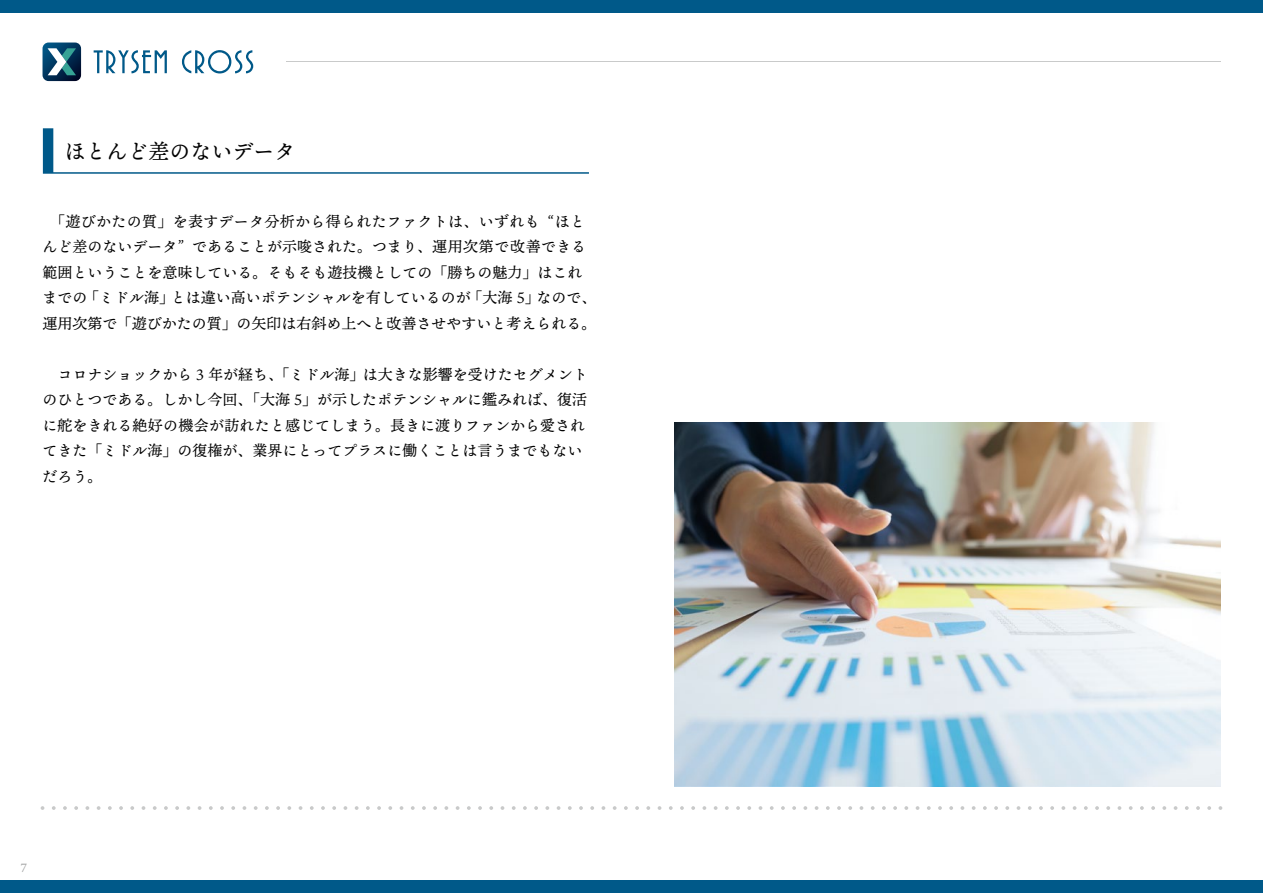
<style>
.page{position:relative;width:1263px;height:893px;background:#fff}
.page>*{position:absolute;margin:0;border:0;box-sizing:border-box;transform-origin:0 0}
.t1{font:21px "Ten Mincho Text";color:#000}
.t2{font:15px/25.5px "Ten Mincho Text";color:#000}
.t3{font:12px "Ten Mincho Text";color:#9fa0a0}
</style>
<div class="page">
<div style="left:0;top:0;width:1263px;height:13px;background:#005989"></div>
<div style="left:0;top:880px;width:1263px;height:13px;background:#005989"></div>
<svg style="left:94px;top:50px;width:73px;height:23px"></svg>
<svg style="left:182px;top:50px;width:71px;height:23px"></svg>
<svg style="left:43px;top:43px;width:38px;height:38px"></svg>
<svg style="left:41px;top:806px;width:3px;height:4px"></svg>
<svg style="left:52px;top:806px;width:1159px;height:4px"></svg>
<svg style="left:1218px;top:806px;width:4px;height:4px"></svg>
<hr style="left:286px;top:61px;width:934px;height:1px;background:#c9caca">
<svg style="left:43px;top:128px;width:546px;height:46px"></svg>
<img style="left:674px;top:422px;width:546px;height:364px">
<h1 class="t1" style="left:65px;top:139px;width:232px">ほとんど差のないデータ</h1>
<p class="t2" style="left:43px;top:209px;width:555px">　「遊びかたの質」を表すデータ分析から得られたファクトは、いずれも “ほとんど差のないデータ” であることが示唆された。つまり、運用次第で改善できる範囲ということを意味している。そもそも遊技機としての「勝ちの魅力」はこれまでの「ミドル海」とは違い高いポテンシャルを有しているのが「大海 5」なので、運用次第で「遊びかたの質」の矢印は右斜め上へと改善させやすいと考えられる。</p>
<p class="t2" style="left:43px;top:362px;width:547px">　コロナショックから 3 年が経ち、「ミドル海」は大きな影響を受けたセグメントのひとつである。しかし今回、「大海 5」が示したポテンシャルに鑑みれば、復活に舵をきれる絶好の機会が訪れたと感じてしまう。長きに渡りファンから愛されてきた「ミドル海」の復権が、業界にとってプラスに働くことは言うまでもないだろう。</p>
<p class="t3" style="left:18px;top:861px;width:13px">７</p>
</div>
